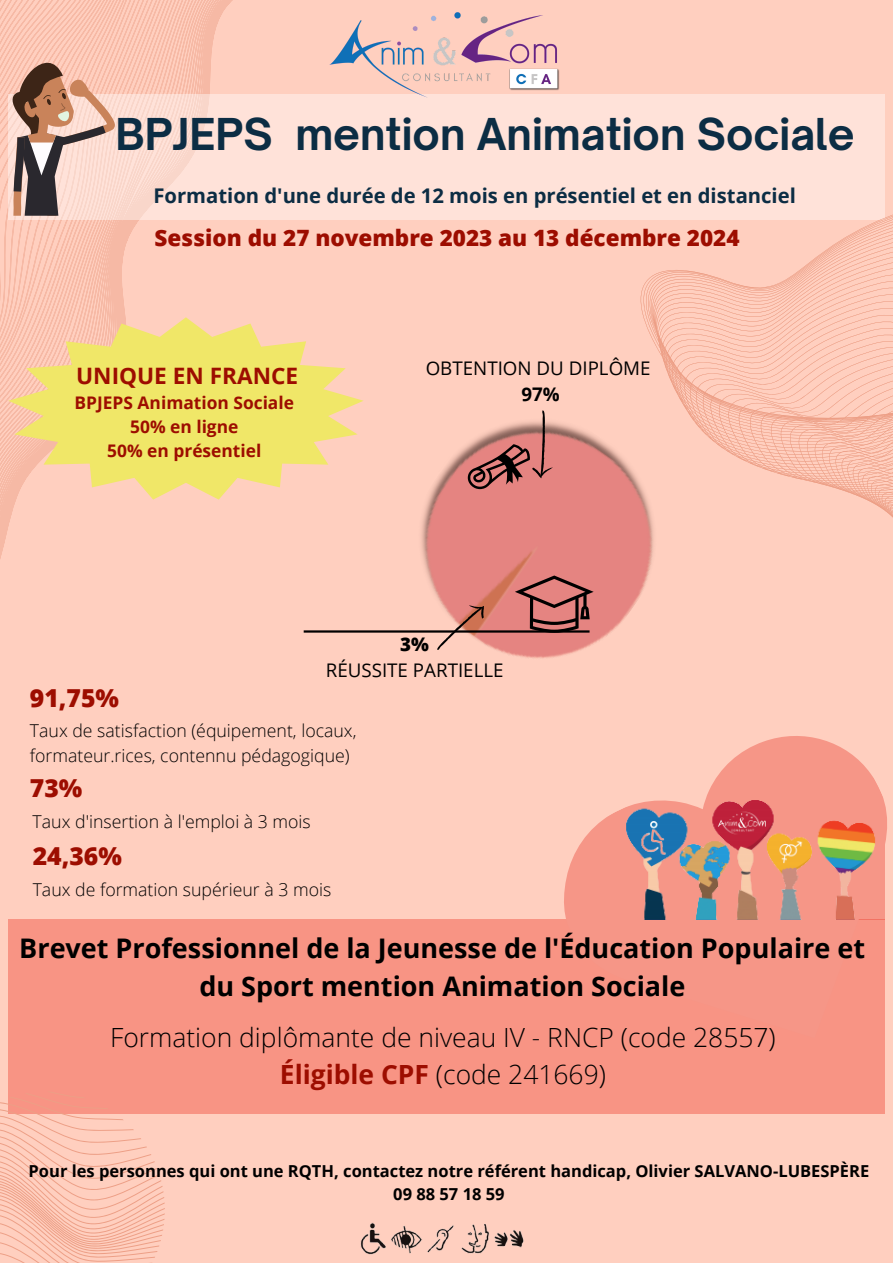
<style>
.page{position:relative;width:893px;height:1263px;background:#ffcfbf}
.page>*{position:absolute;margin:0;border:0;box-sizing:border-box;transform-origin:0 0}
.t1{font:700 42px "Open Sauce One";color:#0c2d44}
.t2{font:700 27px/37.7px "Open Sans";color:#000;text-align:center}
.t3{font:300 26.4px "Open Sans";color:#000}
.t4{font:800 24.75px "Open Sans";color:#9d0d00}
.t5{font:700 22.65px "Open Sans";color:#9d0d00}
.t6{font:800 22.5px "Open Sans";color:#9d0d00}
.t7{font:700 20.25px "Open Sans";color:#0c2d44}
.t8{font:18.75px "Open Sans";color:#000}
.t9{font:700 18.75px "Open Sans";color:#000}
.t10{font:800 18.75px "Open Sans";color:#000}
.t11{font:300 17.7px/24.5px "Open Sans";color:#000}
.t12{font:700 17.4px "Open Sans";color:#9d0d00}
.t13{font:700 16.5px "Open Sans";color:#000}
.s1{font-weight:700;color:#9d0d00}
</style>
<div class="page">
<svg style="left:0;top:0;width:303px;height:559px"></svg>
<div style="left:8px;top:94px;width:877px;height:125px;background:#ffe2d9"></div>
<img style="left:308px;top:12px;width:277px;height:106px">
<svg style="left:0;top:41px;width:115px;height:175px"></svg>
<div style="left:8px;top:919px;width:876px;height:194px;background:#f89484"></div>
<svg style="left:639px;top:197px;width:254px;height:321px"></svg>
<svg style="left:0;top:1092px;width:165px;height:171px"></svg>
<img style="left:360px;top:1222px;width:164px;height:33px">
<img style="left:421px;top:371px;width:282px;height:287px">
<svg style="left:564px;top:736px;width:321px;height:302px"></svg>
<img style="left:607px;top:797px;width:280px;height:122px">
<svg style="left:430px;top:598px;width:60px;height:54px"></svg>
<svg style="left:8px;top:317px;width:356px;height:183px;fill:#f0e768"></svg>
<svg style="left:515px;top:575px;width:78px;height:58px"></svg>
<svg style="left:467px;top:410px;width:86px;height:79px"></svg>
<hr style="left:304px;top:630px;width:285px;height:3px;background:#000">
<p class="t1" style="left:115px;top:108px;width:741px">BPJEPS mention Animation Sociale</p>
<p class="t7" style="left:153px;top:182px;width:644px">Formation d'une durée de 12 mois en présentiel et en distanciel</p>
<p class="t6" style="left:154px;top:222px;width:586px">Session du 27 novembre 2023 au 13 décembre 2024</p>
<p class="t5" style="left:76px;top:360px;width:224px">UNIQUE EN FRANCE</p>
<p class="t12" style="left:75px;top:390px;width:221px">BPJEPS Animation Sociale</p>
<p class="t12" style="left:130px;top:415px;width:110px">50% en ligne</p>
<p class="t12" style="left:107px;top:439px;width:156px">50% en présentiel</p>
<p class="t8" style="left:426px;top:355px;width:226px">OBTENTION DU DIPLÔME</p>
<p class="t9" style="left:521px;top:381px;width:40px">97%</p>
<p class="t4" style="left:30px;top:680px;width:91px">91,75%</p>
<p class="t10" style="left:400px;top:631px;width:30px">3%</p>
<p class="t8" style="left:326px;top:657px;width:179px">RÉUSSITE PARTIELLE</p>
<p class="t11" style="left:30px;top:718px;width:328px">Taux de satisfaction (équipement, locaux, formateur.rices, contennu pédagogique)</p>
<p class="t4" style="left:30px;top:771px;width:54px">73%</p>
<p class="t11" style="left:33px;top:809px;width:280px">Taux d'insertion à l'emploi à 3 mois</p>
<p class="t4" style="left:33px;top:839px;width:91px">24,36%</p>
<p class="t11" style="left:33px;top:877px;width:300px">Taux de formation supérieur à 3 mois</p>
<p class="t2" style="left:19px;top:929px;width:847px">Brevet Professionnel de la Jeunesse de l'Éducation Populaire et du Sport mention Animation Sociale</p>
<p class="t3" style="left:110px;top:1019px;width:667px">Formation diplômante de niveau IV - RNCP (code 28557)</p>
<p class="t3" style="left:280px;top:1056px;width:328px"><span class="s1">Éligible CPF</span> (code 241669)</p>
<p class="t13" style="left:29px;top:1159px;width:842px">Pour les personnes qui ont une RQTH, contactez notre référent handicap, Olivier SALVANO-LUBESPÈRE</p>
<p class="t13" style="left:393px;top:1182px;width:113px">09 88 57 18 59</p>
</div>
